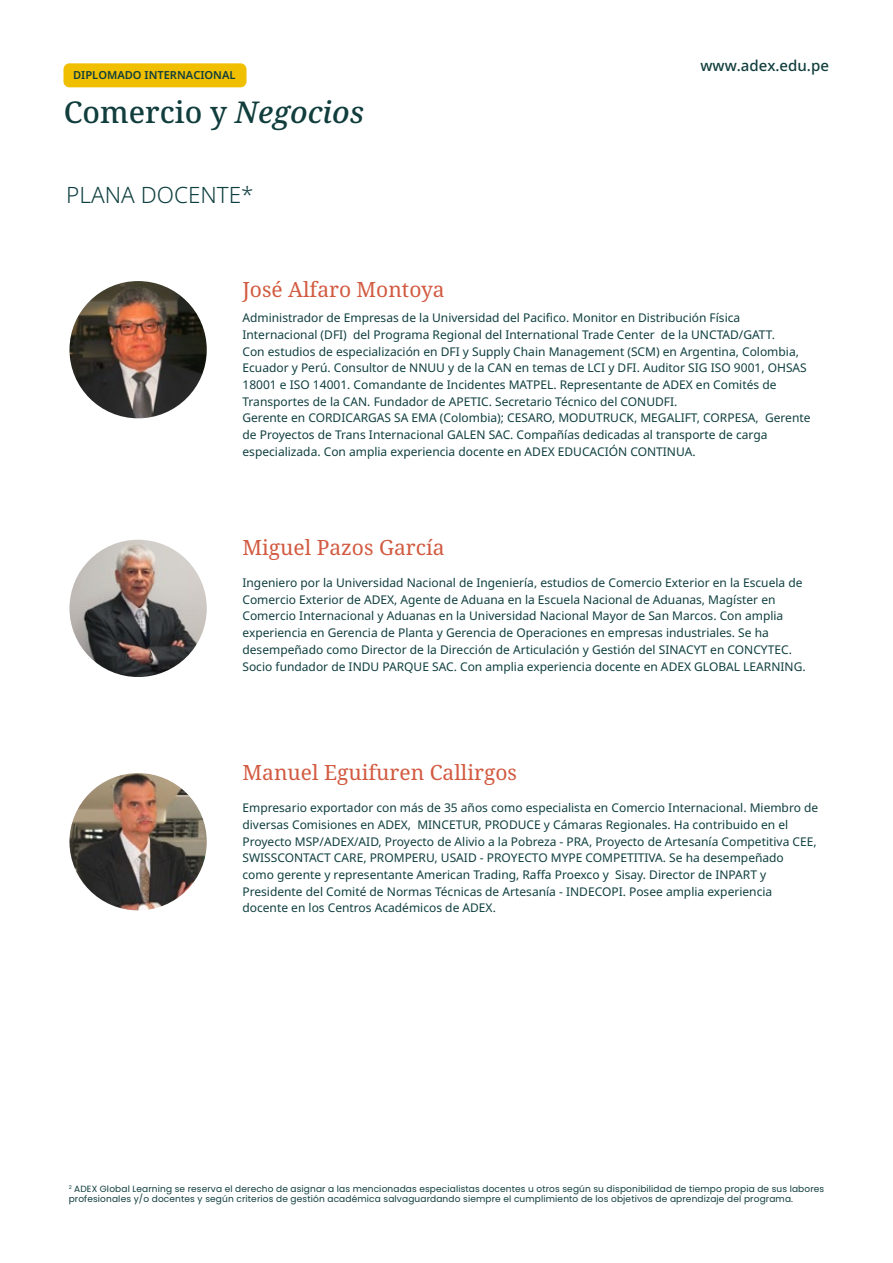
<style>
.page{position:relative;width:893px;height:1263px;background:#fff}
.page>*{position:absolute;margin:0;border:0;box-sizing:border-box;transform-origin:0 0}
.t1{font:500 30px "Noto Serif";color:#113d3d}
.t2{font:300 22.5px "Noto Sans";color:#103f40}
.t3{font:21px "Noto Serif";color:#d25a40}
.t4{font:500 15px "Noto Sans";color:#113d3d}
.t5{font:12px/16.6px "Noto Sans";color:#103f40}
.t6{font:600 11.1px "Noto Sans";color:#113d3d}
.t7{font:9px/10.8px "Poppins";letter-spacing:.015em;color:#113d3d}
.s1{font-style:italic}
</style>
<div class="page">
<img style="left:69px;top:281px;width:138px;height:137px;border-radius:69px">
<img style="left:69px;top:540px;width:138px;height:137px;border-radius:69px">
<img style="left:69px;top:773px;width:138px;height:137px;border-radius:69px">
<div style="left:63px;top:63px;width:183px;height:24px;background:#efbf00;border-radius:6px"></div>
<p class="t6" style="left:73px;top:67px;width:164px">DIPLOMADO INTERNACIONAL</p>
<h1 class="t1" style="left:64px;top:91px;width:302px">Comercio y <span class="s1">Negocios</span></h1>
<h2 class="t2" style="left:66px;top:179px;width:189px">PLANA DOCENTE*</h2>
<h3 class="t3" style="left:242px;top:275px;width:204px">José Alfaro Montoya</h3>
<p class="t4" style="left:700px;top:55px;width:130px">www.adex.edu.pe</p>
<p class="t5" style="left:242px;top:310px;width:570px">Administrador de Empresas de la Universidad del Pacifico. Monitor en Distribución Física Internacional (DFI) del Programa Regional del International Trade Center de la UNCTAD/GATT.<br>Con estudios de especialización en DFI y Supply Chain Management (SCM) en Argentina, Colombia, Ecuador y Perú. Consultor de NNUU y de la CAN en temas de LCI y DFI. Auditor SIG ISO 9001, OHSAS 18001 e ISO 14001. Comandante de Incidentes MATPEL. Representante de ADEX en Comités de Transportes de la CAN. Fundador de APETIC. Secretario Técnico del CONUDFI.<br>Gerente en CORDICARGAS SA EMA (Colombia); CESARO, MODUTRUCK, MEGALIFT, CORPESA, Gerente de Proyectos de Trans Internacional GALEN SAC. Compañías dedicadas al transporte de carga especializada. Con amplia experiencia docente en ADEX EDUCACIÓN CONTINUA.</p>
<h3 class="t3" style="left:242px;top:533px;width:204px">Miguel Pazos García</h3>
<p class="t5" style="left:242px;top:575px;width:565px">Ingeniero por la Universidad Nacional de Ingeniería, estudios de Comercio Exterior en la Escuela de Comercio Exterior de ADEX, Agente de Aduana en la Escuela Nacional de Aduanas, Magíster en Comercio Internacional y Aduanas en la Universidad Nacional Mayor de San Marcos. Con amplia experiencia en Gerencia de Planta y Gerencia de Operaciones en empresas industriales. Se ha desempeñado como Director de la Dirección de Articulación y Gestión del SINACYT en CONCYTEC.<br>Socio fundador de INDU PARQUE SAC. Con amplia experiencia docente en ADEX GLOBAL LEARNING.</p>
<h3 class="t3" style="left:242px;top:758px;width:276px">Manuel Eguifuren Callirgos</h3>
<p class="t5" style="left:242px;top:800px;width:577px">Empresario exportador con más de 35 años como especialista en Comercio Internacional. Miembro de diversas Comisiones en ADEX, MINCETUR, PRODUCE y Cámaras Regionales. Ha contribuido en el Proyecto MSP/ADEX/AID, Proyecto de Alivio a la Pobreza - PRA, Proyecto de Artesanía Competitiva CEE, SWISSCONTACT CARE, PROMPERU, USAID - PROYECTO MYPE COMPETITIVA. Se ha desempeñado como gerente y representante American Trading, Raffa Proexco y Sisay. Director de INPART y Presidente del Comité de Normas Técnicas de Artesanía - INDECOPI. Posee amplia experiencia docente en los Centros Académicos de ADEX.</p>
<p class="t7" style="left:69px;top:1183px;width:757px"><sup>2</sup> ADEX Global Learning se reserva el derecho de asignar a las mencionadas especialistas docentes u otros según su disponibilidad de tiempo propia de sus labores profesionales y/o docentes y según criterios de gestión académica salvaguardando siempre el cumplimiento de los objetivos de aprendizaje del programa.</p>
</div>
